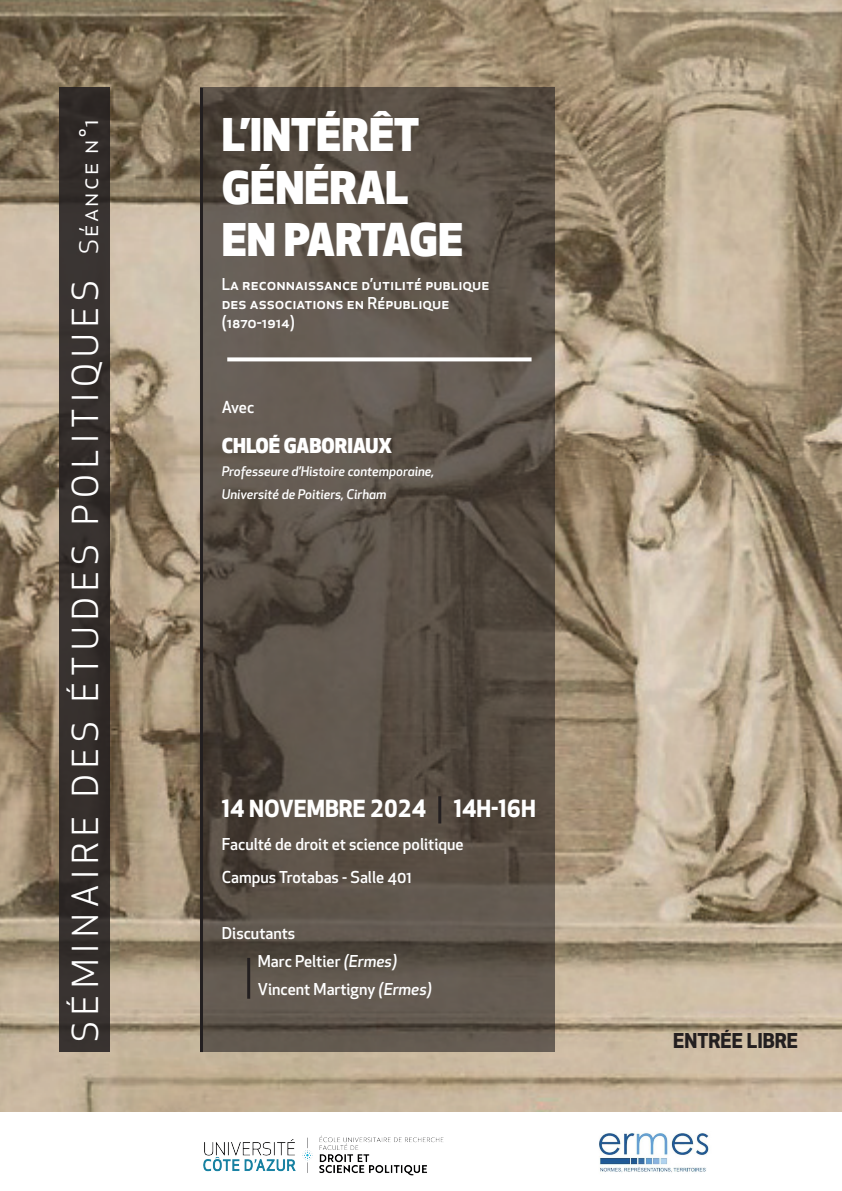
<style>
.page{position:relative;width:842px;height:1191px;background:#fff}
.page>*{position:absolute;margin:0;border:0;box-sizing:border-box;transform-origin:0 0}
.t1{font:800 44px/52.8px "Apex New";color:#fff}
.t2{font:35px "Apex New";letter-spacing:.18em;color:#fff}
.t3{font:700 23px "Apex New";color:#fff}
.t4{font:800 20px "Apex New";color:#fff}
.t5{font:700 20px "Apex New";color:#231f20}
.t6{font:500 16px/19.2px "Apex New";color:#fff}
.t7{font:italic 500 13px/23px "Apex New";color:#fff}
.s1{font-size:25px}
.s2{font-style:italic}
</style>
<div class="page">
<img style="left:0;top:0;width:842px;height:1112px">
<svg style="left:203px;top:88px;width:352px;height:964px;fill:#5e544a"></svg>
<img style="left:203px;top:1135px;width:241px;height:41px">
<img style="left:599px;top:1133px;width:110px;height:39px">
<div style="left:60px;top:88px;width:50px;height:964px;background:#36302d"></div>
<svg style="left:227px;top:357px;width:304px;height:4px"></svg>
<hr style="left:438px;top:796px;width:3px;height:27px;background:#231f20">
<hr style="left:247px;top:958px;width:3px;height:40px;background:#231f20">
<hr style="left:200px;top:88px;width:3px;height:964px;background:#231f20">
<h2 class="t2" style="left:63px;top:1041px;width:924px;rotate:-90deg">SÉMINAIRE DES ÉTUDES POLITIQUES <span class="s1">Séance n°1</span></h2>
<h1 class="t1" style="left:222px;top:107px;width:243px">L’INTÉRÊT<br>GÉNÉRAL<br>EN PARTAGE</h1>
<p class="t6" style="left:222px;top:274px;width:269px">La reconnaissance d’utilité publique des associations en République (1870-1914)</p>
<p class="t6" style="left:222px;top:398px;width:34px">Avec</p>
<p class="t4" style="left:222px;top:432px;width:172px">CHLOÉ GABORIAUX</p>
<p class="t7" style="left:222px;top:460px;width:214px">Professeure d’Histoire contemporaine,<br>Université de Poitiers, Cirham</p>
<h3 class="t3" style="left:222px;top:792px;width:315px">14 NOVEMBRE 2024 14H-16H</h3>
<p class="t6" style="left:222px;top:827px;width:243px;line-height:33px">Faculté de droit et science politique<br>Campus Trotabas - Salle 401</p>
<p class="t6" style="left:258px;top:919px;width:176px;line-height:28px;text-indent:-36px">Discutants<br>Marc Peltier <span class="s2">(Ermes)<br></span>Vincent Martigny <span class="s2">(Ermes)</span></p>
<p class="t5" style="left:673px;top:1026px;width:126px">ENTRÉE LIBRE</p>
</div>
